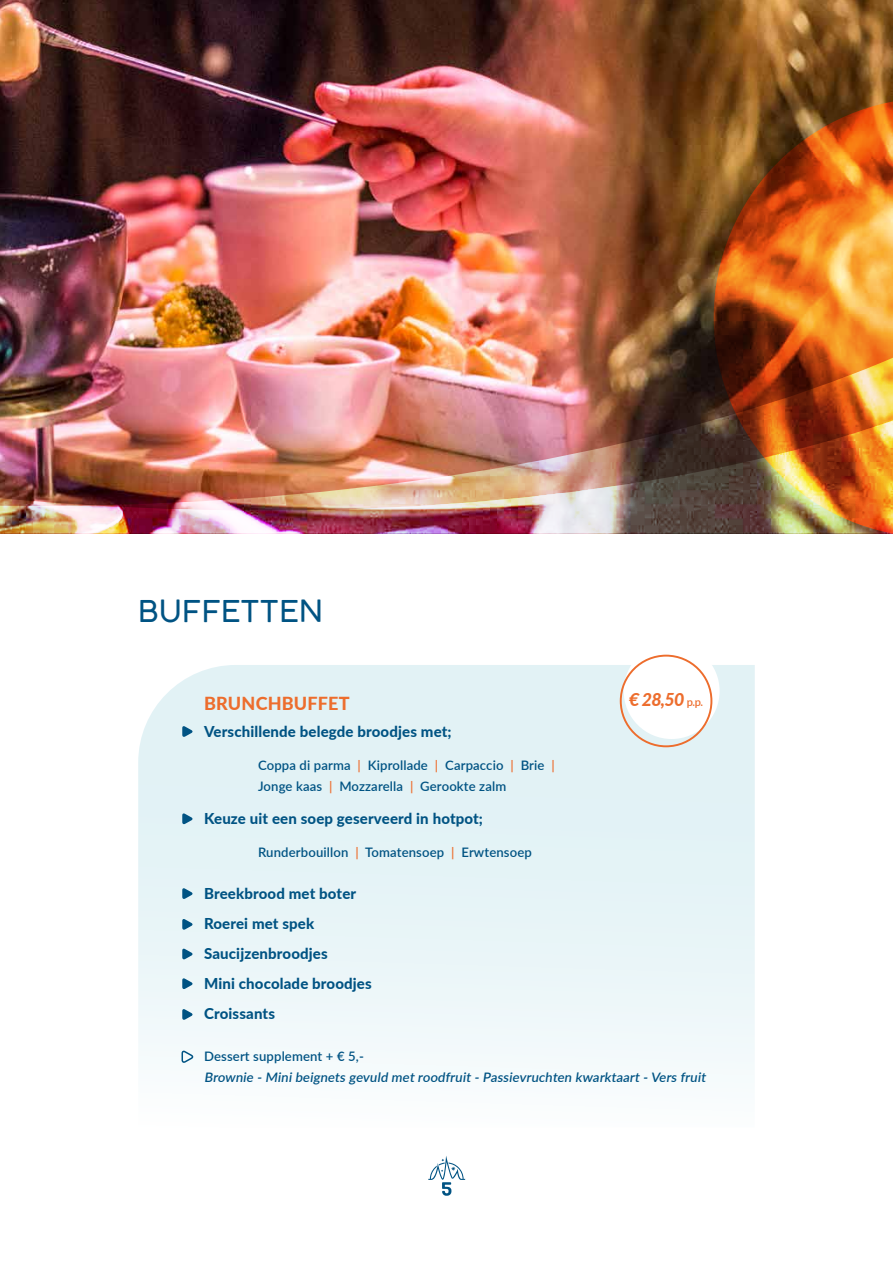
<style>
.page{position:relative;width:893px;height:1263px;background:#fff}
.page>*{position:absolute;margin:0;border:0;box-sizing:border-box;transform-origin:0 0}
.t1{font:300 30px "Cocogoose";letter-spacing:.02em;color:#005383}
.t2{font:800 18px "Lato";letter-spacing:.01em;color:#ed6d2d}
.t3{font:italic 800 17.7px "Lato";color:#ed6d2d}
.t4{font:800 15px/30px "Lato";letter-spacing:.01em;color:#005383}
.t5{font:600 13.05px/21px "Lato";letter-spacing:.01em;color:#005383}
.s1{font-weight:600;font-style:normal;font-size:11.1px}
.s2{color:#ed6d2d}
</style>
<div class="page">
<svg style="left:138px;top:665px;width:617px;height:405px"></svg>
<svg style="left:182px;top:726px;width:11px;height:11px"></svg>
<svg style="left:182px;top:813px;width:11px;height:12px"></svg>
<svg style="left:182px;top:888px;width:11px;height:11px"></svg>
<svg style="left:182px;top:918px;width:11px;height:12px"></svg>
<svg style="left:182px;top:948px;width:11px;height:12px"></svg>
<svg style="left:182px;top:978px;width:11px;height:11px"></svg>
<svg style="left:182px;top:1008px;width:11px;height:12px"></svg>
<svg style="left:181px;top:1049px;width:12px;height:14px"></svg>
<div style="left:624px;top:643px;width:96px;height:96px;background:#fff;border-radius:50%"></div>
<div style="left:620px;top:655px;width:92px;height:92px;border:2px solid #ed6d2d;border-radius:50%"></div>
<img style="left:0;top:0;width:893px;height:534px">
<img style="left:714px;top:98px;width:179px;height:436px">
<svg style="left:428px;top:1156px;width:37px;height:40px"></svg>
<h1 class="t1" style="left:138px;top:590px;width:186px">BUFFETTEN</h1>
<h3 class="t3" style="left:629px;top:686px;width:75px">€ 28,50 <span class="s1">p.p.</span></h3>
<h2 class="t2" style="left:204px;top:689px;width:147px">BRUNCHBUFFET</h2>
<p class="t4" style="left:204px;top:716px;width:249px">Verschillende belegde broodjes met;</p>
<p class="t5" style="left:258px;top:754px;width:298px">Coppa di parma <span class="s2">|</span> Kiprollade <span class="s2">|</span> Carpaccio <span class="s2">|</span> Brie <span class="s2">|<br></span>Jonge kaas <span class="s2">|</span> Mozzarella <span class="s2">|</span> Gerookte zalm</p>
<p class="t4" style="left:204px;top:803px;width:280px">Keuze uit een soep geserveerd in hotpot;</p>
<p class="t5" style="left:258px;top:841px;width:275px">Runderbouillon <span class="s2">|</span> Tomatensoep <span class="s2">|</span> Erwtensoep</p>
<p class="t4" style="left:204px;top:878px;width:169px">Breekbrood met boter<br>Roerei met spek<br>Saucijzenbroodjes<br>Mini chocolade broodjes<br>Croissants</p>
<p class="t5" style="left:204px;top:1045px;width:505px">Dessert supplement + € 5,-<br>Brownie - Mini beignets gevuld met roodfruit - Passievruchten kwarktaart - Vers fruit</p>
</div>
